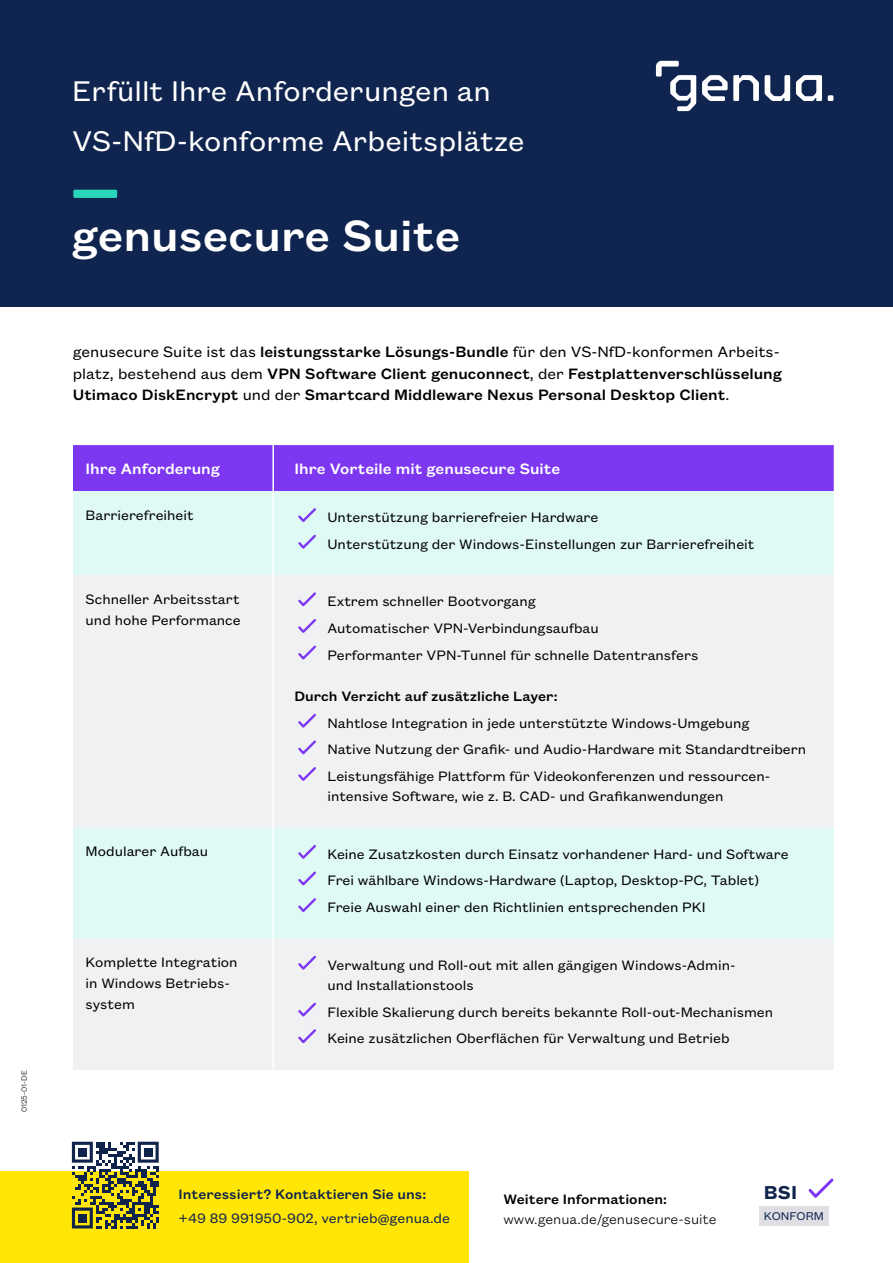
<style>
.page{position:relative;width:893px;height:1263px;background:#fff}
.page>*{position:absolute;margin:0;border:0;box-sizing:border-box;transform-origin:0 0}
.t1{font:500 48px "Founders Grotesk Text";color:#fff}
.t2{font:31.2px/49.5px "Founders Grotesk Text";color:#fff}
.t3{font:600 20.55px "Founders Grotesk Text";color:#0f234b}
.t4{font:500 16.5px/21.8px "Founders Grotesk Text";color:#000}
.t5{font:500 16.5px "Founders Grotesk Text";color:#fff}
.t6{font:15px/21px "Founders Grotesk Text";color:#000}
.t7{font:300 15px/20.2px "Founders Grotesk Text";color:#000}
.t8{font:500 15px "Founders Grotesk Text";color:#000}
.t9{font:15px "Founders Grotesk Text";color:#0f234b}
.t10{font:500 15px "Founders Grotesk Text";color:#0f234b}
.t11{font:12.3px "Founders Grotesk Text";color:#0f244f}
.t12{font:300 8.25px "Founders Grotesk Text";color:#000}
.s1{font-weight:400}
.s2{font-weight:500}
</style>
<div class="page">
<div style="left:0;top:0;width:893px;height:306px;background:#0f244f"></div>
<div style="left:73px;top:445px;width:761px;height:46px;background:#7d37f0"></div>
<div style="left:73px;top:491px;width:761px;height:84px;background:#dff9f5"></div>
<svg style="left:73px;top:575px;width:761px;height:495px;fill:#eff1f2"></svg>
<hr style="left:272px;top:445px;width:2px;height:46px;background:#fff">
<hr style="left:272px;top:491px;width:2px;height:84px;background:#fff">
<hr style="left:272px;top:575px;width:2px;height:253px;background:#fff">
<hr style="left:272px;top:828px;width:2px;height:111px;background:#fff">
<hr style="left:272px;top:939px;width:2px;height:131px;background:#fff">
<svg style="left:296px;top:506px;width:22px;height:18px"></svg>
<svg style="left:296px;top:532px;width:22px;height:19px"></svg>
<svg style="left:296px;top:590px;width:22px;height:19px"></svg>
<svg style="left:296px;top:617px;width:22px;height:18px"></svg>
<svg style="left:296px;top:643px;width:22px;height:19px"></svg>
<svg style="left:296px;top:711px;width:22px;height:19px"></svg>
<svg style="left:296px;top:738px;width:22px;height:19px"></svg>
<svg style="left:296px;top:765px;width:22px;height:18px"></svg>
<svg style="left:296px;top:843px;width:22px;height:18px"></svg>
<svg style="left:296px;top:869px;width:22px;height:19px"></svg>
<svg style="left:296px;top:896px;width:22px;height:18px"></svg>
<svg style="left:296px;top:953px;width:22px;height:19px"></svg>
<svg style="left:296px;top:1000px;width:22px;height:19px"></svg>
<svg style="left:296px;top:1027px;width:22px;height:18px"></svg>
<svg style="left:828px;top:95px;width:5px;height:6px"></svg>
<svg style="left:765px;top:75px;width:25px;height:26px"></svg>
<svg style="left:796px;top:75px;width:26px;height:26px"></svg>
<svg style="left:656px;top:61px;width:40px;height:50px"></svg>
<svg style="left:702px;top:75px;width:57px;height:26px"></svg>
<div style="left:73px;top:190px;width:44px;height:8px;background:#28d7b9"></div>
<div style="left:0;top:1171px;width:469px;height:92px;background:#ffe606"></div>
<svg style="left:72px;top:1142px;width:87px;height:86px"></svg>
<div style="left:78px;top:1148px;width:9px;height:9px;background:#0f234b"></div>
<div style="left:144px;top:1148px;width:9px;height:9px;background:#0f234b"></div>
<div style="left:78px;top:1213px;width:9px;height:9px;background:#0f234b"></div>
<div style="left:759px;top:1206px;width:70px;height:19px;background:#dedee3"></div>
<svg style="left:808px;top:1178px;width:26px;height:20px"></svg>
<p class="t12" style="left:19px;top:1112px;width:44px;rotate:-90deg">0125-01-DE</p>
<p class="t2" style="left:72px;top:64px;width:454px">Erfüllt Ihre Anforderungen an<br>VS-NfD-konforme Arbeitsplätze</p>
<p class="t1" style="left:72px;top:202px;width:390px">genusecure Suite</p>
<p class="t4" style="left:73px;top:340px;width:711px"><span class="s1">genusecure Suite ist das</span> leistungsstarke Lösungs-Bundle <span class="s1">für den VS-NfD-konformen Arbeits&shy;platz, bestehend aus dem</span> VPN Software Client genuconnect<span class="s1">, der</span> Festplattenverschlüsselung<br>Utimaco DiskEncrypt <span class="s1">und der</span> Smartcard Middleware Nexus Personal Desktop Client<span class="s1">.</span></p>
<p class="t5" style="left:86px;top:457px;width:136px">Ihre Anforderung</p>
<p class="t5" style="left:294px;top:457px;width:267px">Ihre Vorteile mit genusecure Suite</p>
<p class="t6" style="left:86px;top:503px;width:110px">Barrierefreiheit</p>
<p class="t6" style="left:327px;top:506px;width:272px">Unterstützung barrierefreier Hardware</p>
<p class="t6" style="left:327px;top:532px;width:428px">Unterstützung der Windows-Einstellungen zur Barrierefreiheit</p>
<p class="t6" style="left:86px;top:587px;width:157px">Schneller Arbeitsstart und hohe Performance</p>
<p class="t6" style="left:327px;top:590px;width:210px">Extrem schneller Bootvorgang</p>
<p class="t6" style="left:327px;top:616px;width:273px">Automatischer VPN-Verbindungsaufbau</p>
<p class="t6" style="left:327px;top:643px;width:372px">Performanter VPN-Tunnel für schnelle Datentransfers</p>
<p class="t8" style="left:294px;top:686px;width:265px">Durch Verzicht auf zusätzliche Layer:</p>
<p class="t6" style="left:327px;top:711px;width:424px">Nahtlose Integration in jede unterstützte Windows-Umgebung</p>
<p class="t6" style="left:327px;top:738px;width:480px">Native Nutzung der Grafik- und Audio-Hardware mit Standardtreibern</p>
<p class="t6" style="left:327px;top:765px;width:444px;line-height:20.2px">Leistungsfähige Plattform für Videokonferenzen und ressourcen&shy;intensive Software, wie z. B. CAD- und Grafikanwendungen</p>
<p class="t6" style="left:86px;top:840px;width:124px">Modularer Aufbau</p>
<p class="t6" style="left:327px;top:842px;width:463px">Keine Zusatzkosten durch Einsatz vorhandener Hard- und Software</p>
<p class="t6" style="left:327px;top:869px;width:433px">Frei wählbare Windows-Hardware (Laptop, Desktop-PC, Tablet)</p>
<p class="t6" style="left:327px;top:896px;width:380px">Freie Auswahl einer den Richtlinien entsprechenden PKI</p>
<p class="t6" style="left:86px;top:951px;width:154px">Komplette Integration in Windows Betriebs&shy;system</p>
<p class="t6" style="left:327px;top:954px;width:410px;line-height:20.2px">Verwaltung und Roll-out mit allen gängigen Windows-Admin&shy;und Installationstools</p>
<p class="t6" style="left:327px;top:1000px;width:447px">Flexible Skalierung durch bereits bekannte Roll-out-Mechanismen</p>
<p class="t6" style="left:327px;top:1027px;width:404px">Keine zusätzlichen Oberflächen für Verwaltung und Betrieb</p>
<p class="t10" style="left:179px;top:1183px;width:249px">Interessiert? Kontaktieren Sie uns:</p>
<p class="t9" style="left:179px;top:1208px;width:273px">+49 89 991950-902, vertrieb@genua.de</p>
<p class="t7" style="left:503px;top:1188px;width:215px"><span class="s2">Weitere Informationen: </span>www.genua.de/genusecure-suite</p>
<p class="t3" style="left:764px;top:1178px;width:35px">BSI</p>
<p class="t11" style="left:764px;top:1207px;width:61px">KONFORM</p>
</div>
